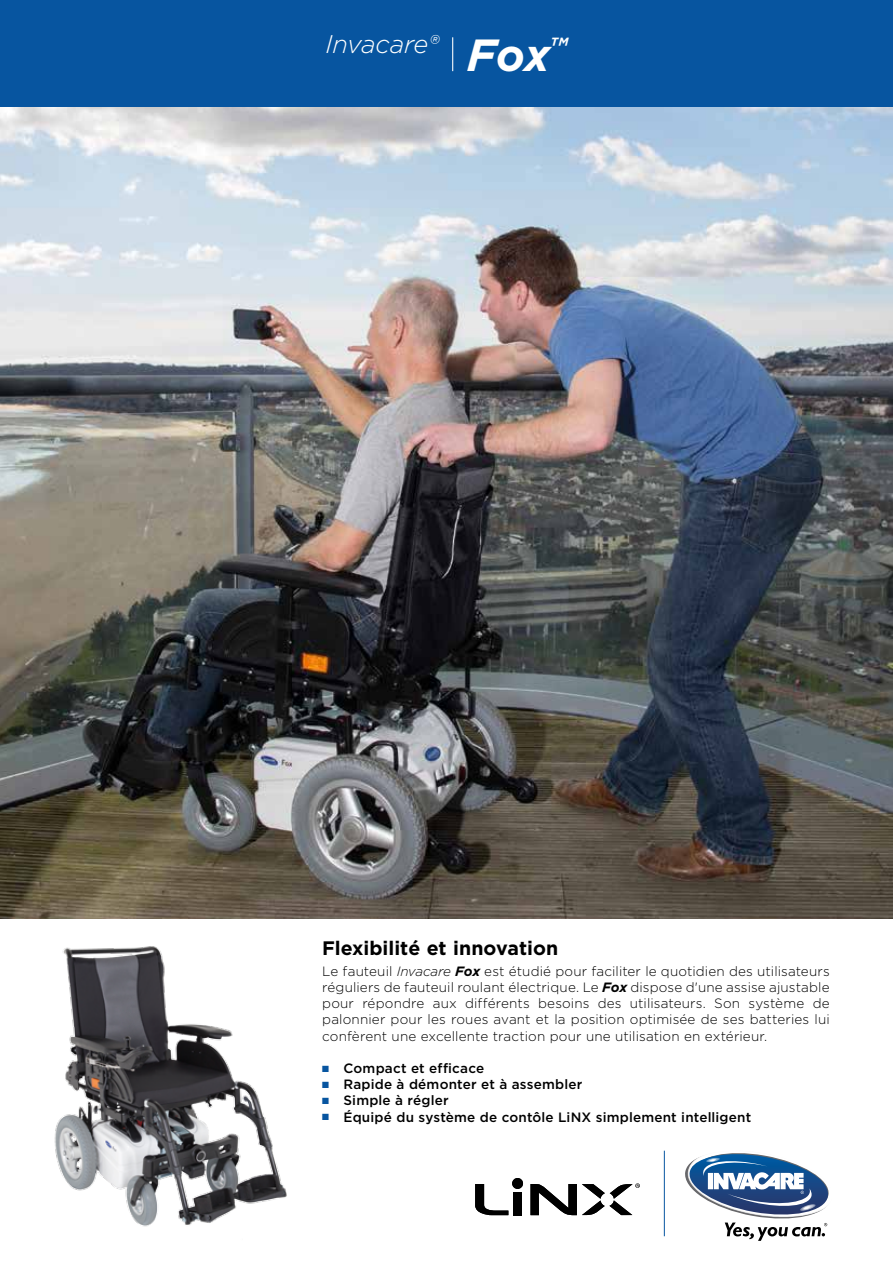
<style>
.page{position:relative;width:893px;height:1263px;background:#fff}
.page>*{position:absolute;margin:0;border:0;box-sizing:border-box;transform-origin:0 0}
.t1{font:italic 300 25.5px "Gotham";letter-spacing:-.01em;color:#fff}
.t2{font:700 19.5px "Gotham";color:#000}
.t3{font:300 13.5px/16.2px "Gotham";letter-spacing:.005em;color:#000;text-align:justify}
.t4{font:500 13.5px "Gotham";letter-spacing:.01em;color:#000}
.s1{font-weight:700;font-size:45px}
.s2{font-weight:700;font-size:26.25px}
.s3{font-style:italic}
.s4{font-weight:700;font-style:italic}
.s5{color:#0755a0}
</style>
<div class="page">
<img style="left:0;top:106px;width:893px;height:812px">
<img style="left:0;top:918px;width:313px;height:309px">
<div style="left:0;top:0;width:893px;height:106px;background:#0755a0"></div>
<hr style="left:452px;top:37px;width:1px;height:34px;background:#fff">
<svg style="left:475px;top:1184px;width:33px;height:31px"></svg>
<div style="left:514px;top:1192px;width:8px;height:23px;background:#000"></div>
<div style="left:512px;top:1178px;width:11px;height:11px;background:#000;border-radius:5px"></div>
<svg style="left:530px;top:1183px;width:110px;height:32px"></svg>
<hr style="left:664px;top:1151px;width:1px;height:85px;background:#0755a0">
<svg style="left:685px;top:1153px;width:144px;height:88px"></svg>
<h1 class="t1" style="left:325px;top:28px;width:243px">Invacare® <span class="s1">Fox</span><span class="s2">™</span></h1>
<h2 class="t2" style="left:322px;top:935px;width:238px">Flexibilité et innovation</h2>
<p class="t3" style="left:322px;top:963px;width:509px">Le fauteuil <span class="s3">Invacare</span> <span class="s4">Fox</span> est étudié pour faciliter le quotidien des utilisateurs réguliers de fauteuil roulant électrique. Le <span class="s4">Fox</span> dispose d'une assise ajustable pour répondre aux différents besoins des utilisateurs. Son système de palonnier pour les roues avant et la position optimisée de ses batteries lui confèrent une excellente traction pour une utilisation en extérieur.</p>
<p class="t4" style="left:322px;top:1059px;width:163px"><span class="s5">■</span> Compact et efficace</p>
<p class="t4" style="left:322px;top:1076px;width:262px"><span class="s5">■</span> Rapide à démonter et à assembler</p>
<p class="t4" style="left:322px;top:1092px;width:128px"><span class="s5">■</span> Simple à régler</p>
<p class="t4" style="left:322px;top:1108px;width:430px"><span class="s5">■</span> Équipé du système de contôle LiNX simplement intelligent</p>
</div>
